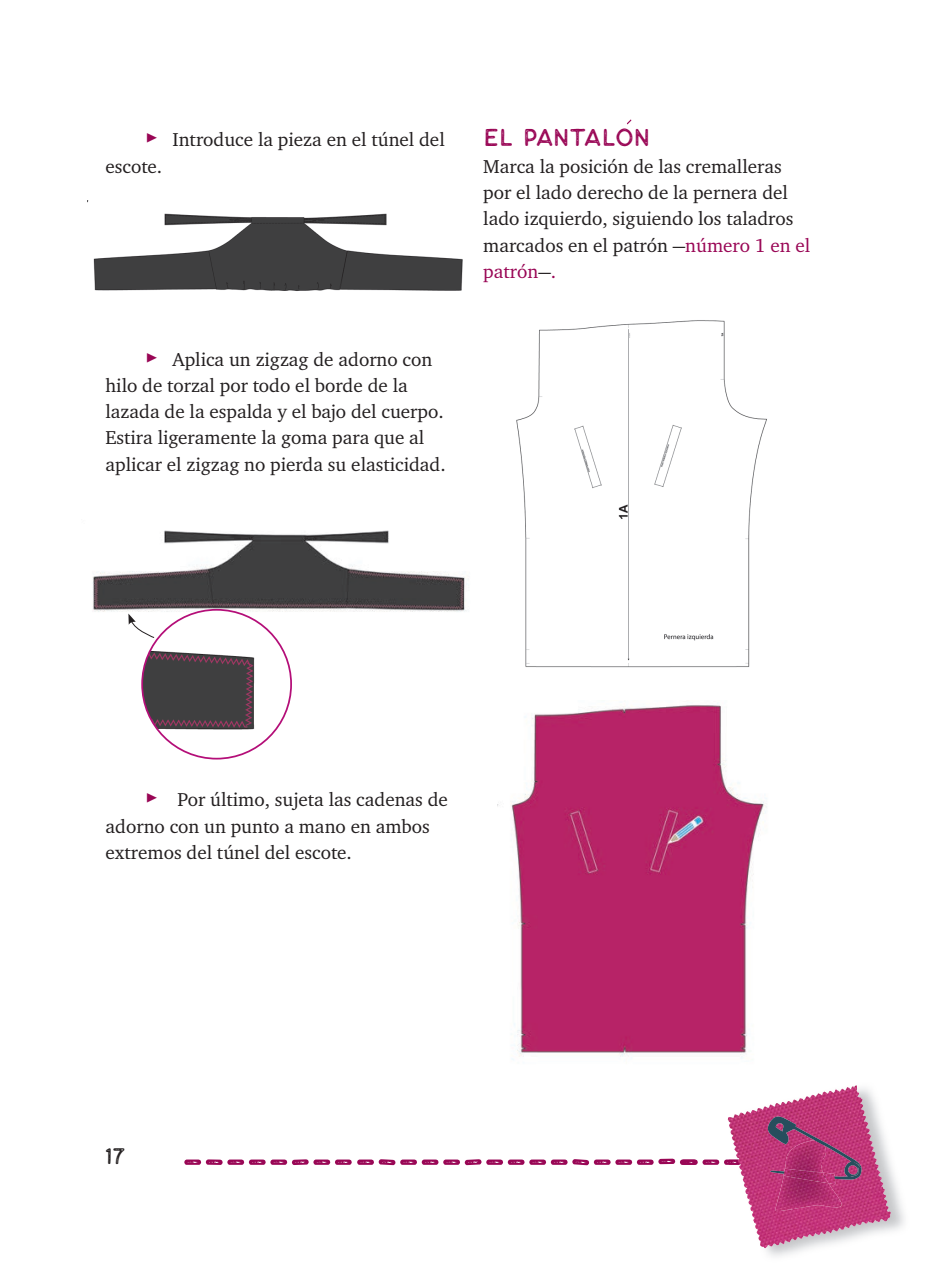
<style>
.page{position:relative;width:938px;height:1266px;background:#fff}
.page>*{position:absolute;margin:0;border:0;box-sizing:border-box;transform-origin:0 0}
.t1{font:22.75px "Thistails Sans Rough";letter-spacing:-.055em;color:#990655}
.t2{font:21px "Thistails Sans Rough";color:#231f20}
.t3{font:19.25px/26.2px "Charter EF";color:#231f20}
.s1{font-family:"Trajan Pro 3";font-weight:700;font-size:22.75px;color:#990655}
.s2{color:#990655}
</style>
<div class="page">
<svg style="left:184px;top:1159px;width:167px;height:6px"></svg>
<img style="left:739px;top:1102px;width:114px;height:12px">
<img style="left:782px;top:1086px;width:72px;height:18px">
<svg style="left:357px;top:1114px;width:504px;height:65px"></svg>
<img style="left:774px;top:1175px;width:68px;height:36px">
<img style="left:783px;top:1168px;width:45px;height:15px">
<img style="left:88px;top:201px;width:375px;height:90px">
<img style="left:92px;top:530px;width:375px;height:103px">
<img style="left:142px;top:610px;width:149px;height:148px;border-radius:74px">
<svg style="left:128px;top:613px;width:26px;height:25px"></svg>
<img style="left:516px;top:320px;width:251px;height:348px">
<img style="left:497px;top:703px;width:270px;height:357px">
<p class="t3" style="left:105px;top:126px;width:340px;text-indent:40px"><span class="s1">▶</span> Introduce la pieza en el túnel del escote.</p>
<p class="t1" style="left:483px;top:127px;width:169px">EL PANTALON</p>
<p class="t3" style="left:483px;top:153px;width:328px">Marca la posición de las cremalleras por el lado derecho de la pernera del lado izquierdo, siguiendo los taladros marcados en el patrón —<span class="s2">número 1 en el patrón</span>—<span class="s2">.</span></p>
<p class="t3" style="left:105px;top:346px;width:341px;text-indent:40px"><span class="s1">▶</span> Aplica un zigzag de adorno con hilo de torzal por todo el borde de la lazada de la espalda y el bajo del cuerpo.<br>Estira ligeramente la goma para que al aplicar el zigzag no pierda su elasticidad.</p>
<p class="t3" style="left:105px;top:786px;width:344px;text-indent:40px"><span class="s1">▶</span> Por último, sujeta las cadenas de adorno con un punto a mano en ambos extremos del túnel del escote.</p>
<p class="t2" style="left:105px;top:1145px;width:22px">17</p>
</div>
